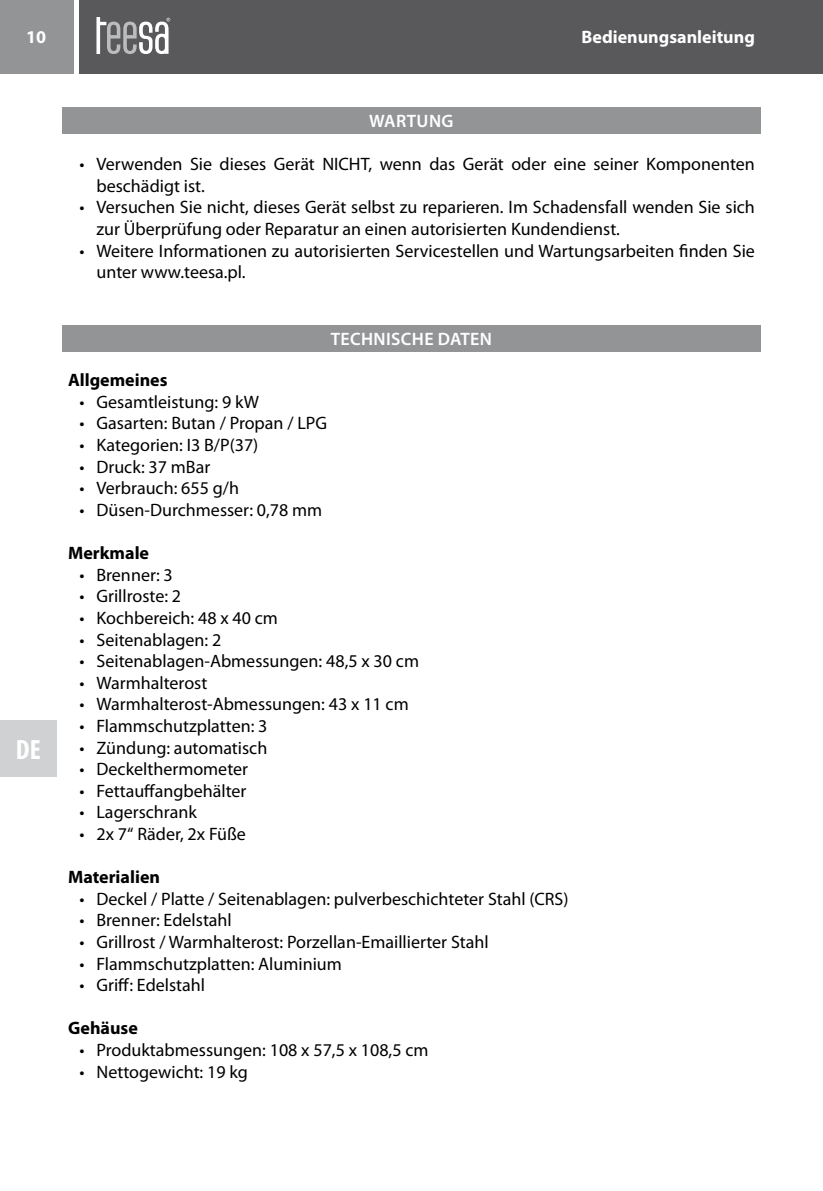
<style>
.page{position:relative;width:823px;height:1191px;background:#fff}
.page>*{position:absolute;margin:0;border:0;box-sizing:border-box;transform-origin:0 0}
.t1{font:700 condensed 28px "Myriad Pro";color:#fff}
.t2{font:18px/21.6px "Myriad Pro";color:#000}
.t3{font:700 18px "Myriad Pro";color:#000}
.t4{font:600 18px "Myriad Pro";letter-spacing:.02em;color:#fff}
.t5{font:700 18px "Myriad Pro";color:#fff}
</style>
<div class="page">
<div style="left:0;top:0;width:74px;height:74px;background:#929496"></div>
<div style="left:79px;top:0;width:743px;height:74px;background:#59595b"></div>
<svg style="left:96px;top:17px;width:74px;height:37px"></svg>
<div style="left:0;top:720px;width:57px;height:57px;background:#d0d1d3"></div>
<div style="left:62px;top:108px;width:698px;height:26px;background:#929496"></div>
<div style="left:62px;top:325px;width:698px;height:26px;background:#929496"></div>
<p class="t5" style="left:26px;top:25px;width:21px">10</p>
<p class="t5" style="left:581px;top:25px;width:175px">Bedienungsanleitung</p>
<p class="t4" style="left:369px;top:110px;width:86px">WARTUNG</p>
<p class="t2" style="left:96px;top:153px;width:659px;text-indent:-17px">• Verwenden Sie dieses Gerät NICHT, wenn das Gerät oder eine seiner Komponenten beschädigt ist.</p>
<p class="t2" style="left:96px;top:196px;width:659px;text-indent:-17px">• Versuchen Sie nicht, dieses Gerät selbst zu reparieren. Im Schadensfall wenden Sie sich zur Überprüfung oder Reparatur an einen autorisierten Kundendienst.</p>
<p class="t2" style="left:96px;top:239px;width:659px;text-indent:-17px">• Weitere Informationen zu autorisierten Servicestellen und Wartungsarbeiten finden Sie unter www.teesa.pl.</p>
<h1 class="t1" style="left:16px;top:732px;width:26px">DE</h1>
<p class="t4" style="left:330px;top:327px;width:163px">TECHNISCHE DATEN</p>
<p class="t3" style="left:68px;top:368px;width:101px">Allgemeines</p>
<p class="t2" style="left:79px;top:391px;width:181px">• Gesamtleistung: 9 kW</p>
<p class="t2" style="left:79px;top:412px;width:249px">• Gasarten: Butan / Propan / LPG</p>
<p class="t2" style="left:79px;top:434px;width:180px">• Kategorien: I3 B/P(37)</p>
<p class="t2" style="left:79px;top:455px;width:132px">• Druck: 37 mBar</p>
<p class="t2" style="left:79px;top:477px;width:161px">• Verbrauch: 655 g/h</p>
<p class="t2" style="left:79px;top:499px;width:244px">• Düsen-Durchmesser: 0,78 mm</p>
<p class="t3" style="left:68px;top:541px;width:82px">Merkmale</p>
<p class="t2" style="left:79px;top:563px;width:95px">• Brenner: 3</p>
<p class="t2" style="left:79px;top:585px;width:103px">• Grillroste: 2</p>
<p class="t2" style="left:79px;top:607px;width:200px">• Kochbereich: 48 x 40 cm</p>
<p class="t2" style="left:79px;top:628px;width:143px">• Seitenablagen: 2</p>
<p class="t2" style="left:79px;top:650px;width:341px">• Seitenablagen-Abmessungen: 48,5 x 30 cm</p>
<p class="t2" style="left:79px;top:671px;width:129px">• Warmhalterost</p>
<p class="t2" style="left:79px;top:693px;width:330px">• Warmhalterost-Abmessungen: 43 x 11 cm</p>
<p class="t2" style="left:79px;top:715px;width:189px">• Flammschutzplatten: 3</p>
<p class="t2" style="left:79px;top:736px;width:189px">• Zündung: automatisch</p>
<p class="t2" style="left:79px;top:758px;width:170px">• Deckelthermometer</p>
<p class="t2" style="left:79px;top:779px;width:168px">• Fettauffangbehälter</p>
<p class="t2" style="left:79px;top:801px;width:119px">• Lagerschrank</p>
<p class="t2" style="left:79px;top:823px;width:168px">• 2x 7“ Räder, 2x Füße</p>
<p class="t3" style="left:68px;top:865px;width:93px">Materialien</p>
<p class="t2" style="left:79px;top:887px;width:490px">• Deckel / Platte / Seitenablagen: pulverbeschichteter Stahl (CRS)</p>
<p class="t2" style="left:79px;top:909px;width:154px">• Brenner: Edelstahl</p>
<p class="t2" style="left:79px;top:931px;width:410px">• Grillrost / Warmhalterost: Porzellan-Emaillierter Stahl</p>
<p class="t2" style="left:79px;top:952px;width:264px">• Flammschutzplatten: Aluminium</p>
<p class="t2" style="left:79px;top:974px;width:127px">• Griff: Edelstahl</p>
<p class="t3" style="left:68px;top:1016px;width:71px">Gehäuse</p>
<p class="t2" style="left:79px;top:1039px;width:350px">• Produktabmessungen: 108 x 57,5 x 108,5 cm</p>
<p class="t2" style="left:79px;top:1060px;width:170px">• Nettogewicht: 19 kg</p>
</div>
